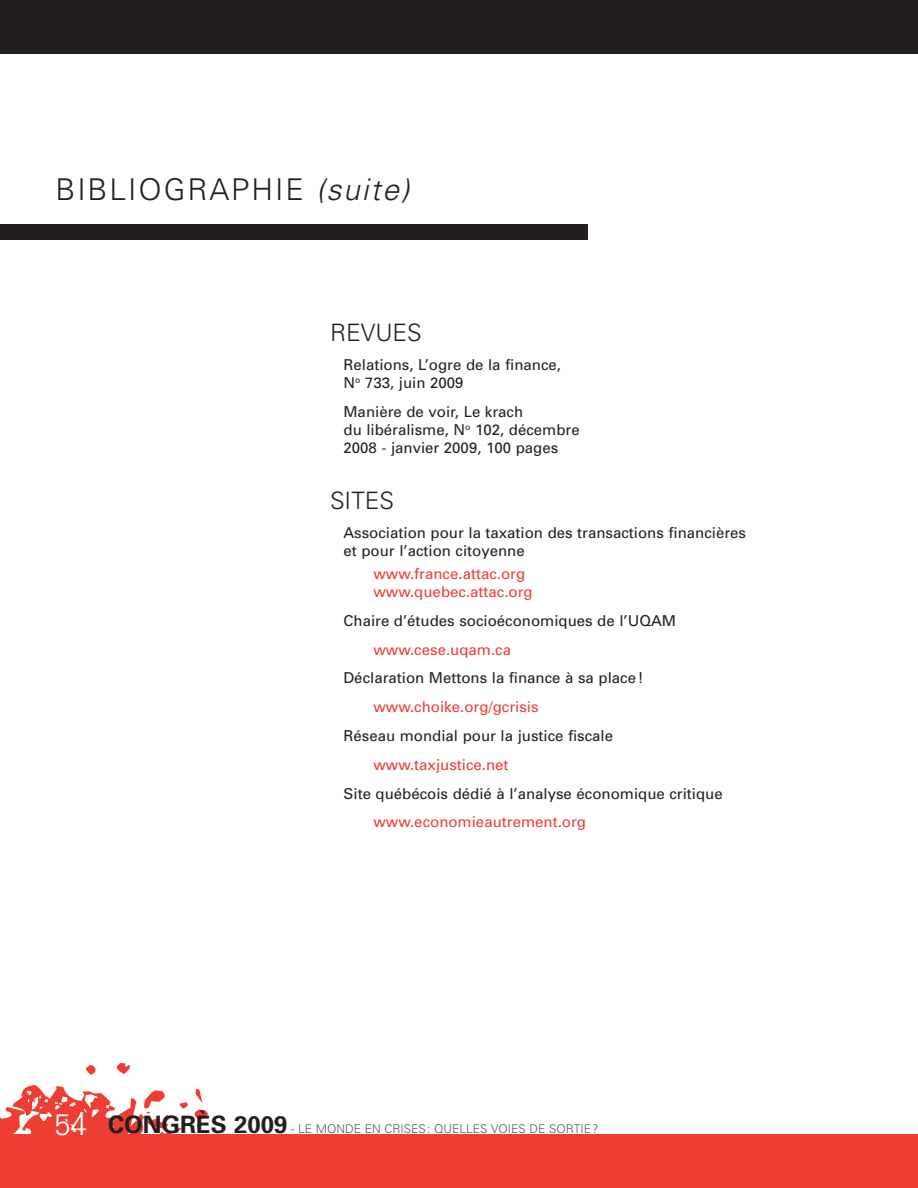
<style>
.page{position:relative;width:918px;height:1188px;background:#fff}
.page>*{position:absolute;margin:0;border:0;box-sizing:border-box;transform-origin:0 0}
.t1{font:300 30px "Univers";letter-spacing:.065em;color:#231f20}
.t2{font:300 24px "Univers";color:#231f20}
.t3{font:15px/18px "Univers";color:#231f20}
.t4{font:15px/18px "Univers";color:#ee3e34}
.t5{font:300 12px "Univers";color:#57585a}
.s1{font-style:italic}
.s2{font-size:29.85px;color:#fff}
.s3{font-weight:700;font-size:24px;color:#231f20}
</style>
<div class="page">
<svg style="left:0;top:1063px;width:208px;height:71px"></svg>
<div style="left:0;top:1134px;width:918px;height:54px;background:#ee3e34"></div>
<div style="left:0;top:0;width:918px;height:53px;background:#231f20"></div>
<div style="left:0;top:224px;width:588px;height:15px;background:#231f20"></div>
<h1 class="t1" style="left:55px;top:171px;width:356px">BIBLIOGRAPHIE <span class="s1">(suite)</span></h1>
<h2 class="t2" style="left:330px;top:318px;width:93px">REVUES</h2>
<p class="t3" style="left:344px;top:356px;width:219px">Relations, L’ogre de la finance,<br>N<sup>o</sup> 733, juin 2009</p>
<p class="t3" style="left:343px;top:402px;width:238px">Manière de voir, Le krach<br>du libéralisme, N<sup>o</sup> 102, décembre<br>2008 - janvier 2009, 100 pages</p>
<h2 class="t2" style="left:330px;top:486px;width:66px">SITES</h2>
<p class="t3" style="left:344px;top:523px;width:404px">Association pour la taxation des transactions financières et pour l’action citoyenne</p>
<p class="t4" style="left:374px;top:564px;width:161px">www.france.attac.org www.quebec.attac.org</p>
<p class="t3" style="left:344px;top:611px;width:334px">Chaire d’études socioéconomiques de l’UQAM</p>
<p class="t4" style="left:374px;top:640px;width:139px">www.cese.uqam.ca</p>
<p class="t3" style="left:344px;top:669px;width:302px">Déclaration Mettons la finance à sa place!</p>
<p class="t4" style="left:373px;top:698px;width:167px">www.choike.org/gcrisis</p>
<p class="t3" style="left:343px;top:726px;width:271px">Réseau mondial pour la justice fiscale</p>
<p class="t4" style="left:373px;top:755px;width:137px">www.taxjustice.net</p>
<p class="t3" style="left:343px;top:784px;width:381px">Site québécois dédié à l’analyse économique critique</p>
<p class="t4" style="left:373px;top:813px;width:214px">www.economieautrement.org</p>
<p class="t5" style="left:54px;top:1122px;width:546px"><span class="s2">54</span> <span class="s3">CONGRÈS 2009</span> - LE MONDE EN CRISES: QUELLES VOIES DE SORTIE?</p>
</div>
